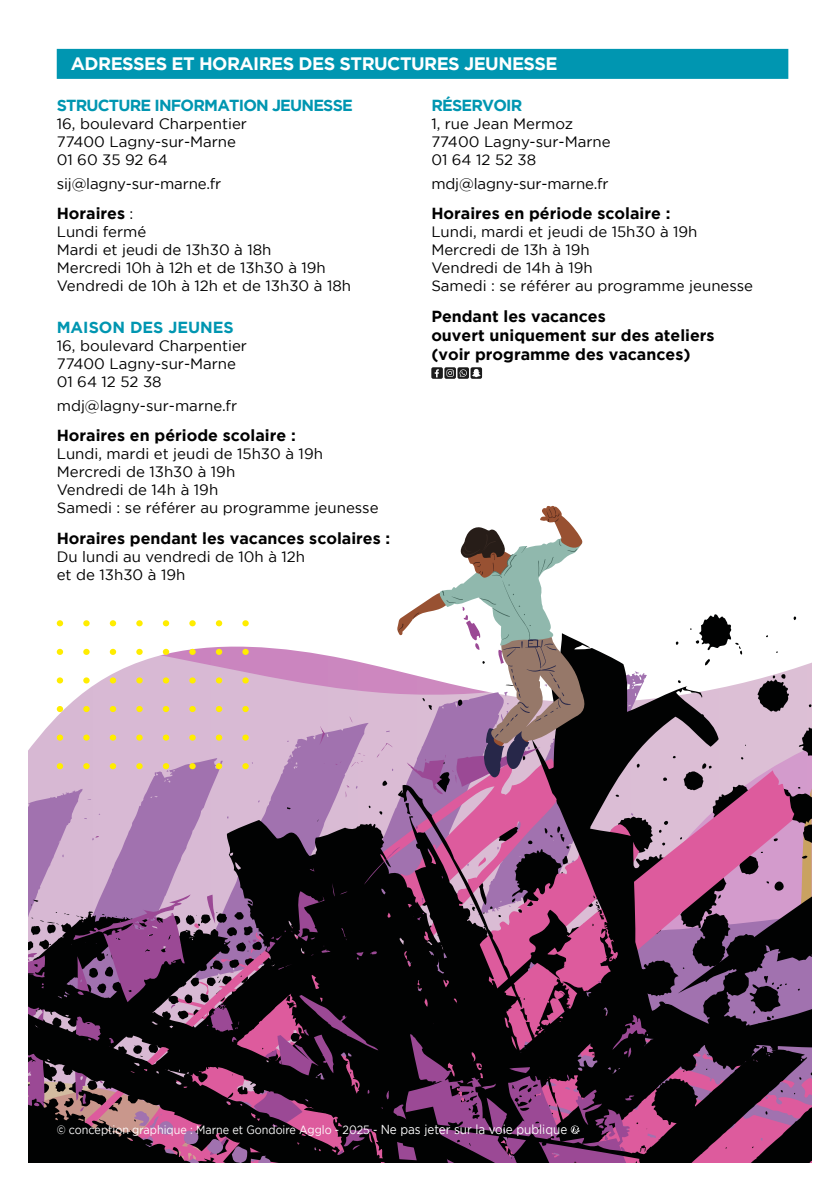
<style>
.page{position:relative;width:840px;height:1191px;background:#fff}
.page>*{position:absolute;margin:0;border:0;box-sizing:border-box;transform-origin:0 0}
.t1{font:700 18px "Gotham";letter-spacing:-.03em;color:#fff}
.t2{font:700 16px/19px "Gotham";color:#000}
.t3{font:700 16px "Gotham";letter-spacing:-.05em;color:#0096b1}
.t4{font:700 16px "Gotham";color:#0096b1}
.t5{font:15px/18px "Gotham";color:#000}
.t6{font:12px "Gotham";color:#fff;scale:.9 1}
.s1{font-weight:400;font-size:15px}
.s2{font-size:13px}
</style>
<div class="page">
<svg style="left:779px;top:616px;width:32px;height:362px;background:#a7889e"></svg>
<svg style="left:28px;top:614px;width:751px;height:364px;background:#a07d99"></svg>
<svg style="left:28px;top:939px;width:581px;height:39px;background:#48253e"></svg>
<svg style="left:57px;top:763px;width:6px;height:6px"></svg>
<div style="left:83px;top:763px;width:7px;height:6px;background:#ffed00;border-radius:50%"></div>
<svg style="left:110px;top:763px;width:6px;height:6px"></svg>
<div style="left:136px;top:763px;width:7px;height:6px;background:#ffed00;border-radius:50%"></div>
<svg style="left:163px;top:763px;width:6px;height:6px"></svg>
<div style="left:189px;top:763px;width:7px;height:6px;background:#ffed00;border-radius:50%"></div>
<svg style="left:216px;top:763px;width:6px;height:6px"></svg>
<svg style="left:242px;top:763px;width:6px;height:6px"></svg>
<div style="left:136px;top:734px;width:7px;height:6px;background:#ffed00;border-radius:50%"></div>
<svg style="left:163px;top:734px;width:6px;height:6px"></svg>
<div style="left:189px;top:734px;width:7px;height:6px;background:#ffed00;border-radius:50%"></div>
<svg style="left:216px;top:734px;width:6px;height:6px"></svg>
<svg style="left:242px;top:734px;width:6px;height:6px"></svg>
<div style="left:136px;top:706px;width:7px;height:6px;background:#ffed00;border-radius:50%"></div>
<svg style="left:163px;top:706px;width:6px;height:6px"></svg>
<div style="left:189px;top:706px;width:7px;height:6px;background:#ffed00;border-radius:50%"></div>
<svg style="left:216px;top:706px;width:6px;height:6px"></svg>
<svg style="left:242px;top:706px;width:6px;height:6px"></svg>
<div style="left:136px;top:677px;width:7px;height:6px;background:#ffed00;border-radius:50%"></div>
<svg style="left:163px;top:677px;width:6px;height:6px"></svg>
<div style="left:189px;top:677px;width:7px;height:6px;background:#ffed00;border-radius:50%"></div>
<svg style="left:216px;top:677px;width:6px;height:6px"></svg>
<svg style="left:242px;top:677px;width:6px;height:6px"></svg>
<div style="left:136px;top:649px;width:7px;height:6px;background:#ffed00;border-radius:50%"></div>
<svg style="left:163px;top:649px;width:6px;height:6px"></svg>
<div style="left:189px;top:649px;width:7px;height:6px;background:#ffed00;border-radius:50%"></div>
<svg style="left:216px;top:649px;width:6px;height:6px"></svg>
<svg style="left:242px;top:649px;width:6px;height:6px"></svg>
<svg style="left:28px;top:614px;width:89px;height:126px"></svg>
<div style="left:136px;top:620px;width:7px;height:6px;background:#ffed00;border-radius:50%"></div>
<svg style="left:163px;top:620px;width:6px;height:6px"></svg>
<div style="left:189px;top:620px;width:7px;height:6px;background:#ffed00;border-radius:50%"></div>
<svg style="left:216px;top:620px;width:6px;height:6px"></svg>
<svg style="left:242px;top:620px;width:6px;height:6px"></svg>
<svg style="left:397px;top:506px;width:189px;height:273px"></svg>
<svg style="left:28px;top:978px;width:783px;height:184px;background:#3c2034"></svg>
<svg style="left:431px;top:367px;width:51px;height:12px"></svg>
<div style="left:57px;top:49px;width:730px;height:30px;background:#0096b1"></div>
<p class="t1" style="left:71px;top:53px;width:488px">ADRESSES ET HORAIRES DES STRUCTURES JEUNESSE</p>
<p class="t3" style="left:57px;top:96px;width:297px">STRUCTURE INFORMATION JEUNESSE</p>
<p class="t5" style="left:57px;top:115px;width:192px">16, boulevard Charpentier<br>77400 Lagny-sur-Marne<br>01 60 35 92 64</p>
<p class="t5" style="left:57px;top:174px;width:166px">sij@lagny-sur-marne.fr</p>
<p class="t2" style="left:57px;top:204px;width:78px">Horaires <span class="s1">:</span></p>
<p class="t5" style="left:57px;top:223px;width:296px">Lundi fermé<br>Mardi et jeudi de 13h30 à 18h<br>Mercredi 10h à 12h et de 13h30 à 19h<br>Vendredi de 10h à 12h et de 13h30 à 18h</p>
<p class="t4" style="left:57px;top:318px;width:178px">MAISON DES JEUNES</p>
<p class="t5" style="left:57px;top:336px;width:192px">16, boulevard Charpentier<br>77400 Lagny-sur-Marne<br>01 64 12 52 38</p>
<p class="t5" style="left:57px;top:396px;width:182px">mdj@lagny-sur-marne.fr</p>
<p class="t2" style="left:57px;top:425px;width:240px">Horaires en période scolaire :</p>
<p class="t5" style="left:57px;top:444px;width:323px">Lundi, mardi et jeudi de 15h30 à 19h<br>Mercredi de 13h30 à 19h<br>Vendredi de 14h à 19h<br>Samedi : se référer au programme jeunesse</p>
<p class="t2" style="left:57px;top:528px;width:335px">Horaires pendant les vacances scolaires :</p>
<p class="t5" style="left:57px;top:547px;width:250px">Du lundi au vendredi de 10h à 12h et de 13h30 à 19h</p>
<p class="t3" style="left:431px;top:96px;width:92px">RÉSERVOIR</p>
<p class="t5" style="left:431px;top:115px;width:181px">1, rue Jean Mermoz<br>77400 Lagny-sur-Marne<br>01 64 12 52 38</p>
<p class="t5" style="left:431px;top:174px;width:179px">mdj@lagny-sur-marne.fr</p>
<p class="t2" style="left:431px;top:204px;width:240px">Horaires en période scolaire :</p>
<p class="t5" style="left:431px;top:223px;width:323px">Lundi, mardi et jeudi de 15h30 à 19h<br>Mercredi de 13h à 19h<br>Vendredi de 14h à 19h<br>Samedi : se référer au programme jeunesse</p>
<p class="t2" style="left:431px;top:306px;width:284px">Pendant les vacances<br>ouvert uniquement sur des ateliers (voir programme des vacances)</p>
<p class="t6" style="left:57px;top:1123px;width:568px">© conception graphique : Marne et Gondoire Agglo - 2025 - <span class="s2">Ne pas jeter sur la voie publique</span></p>
</div>
